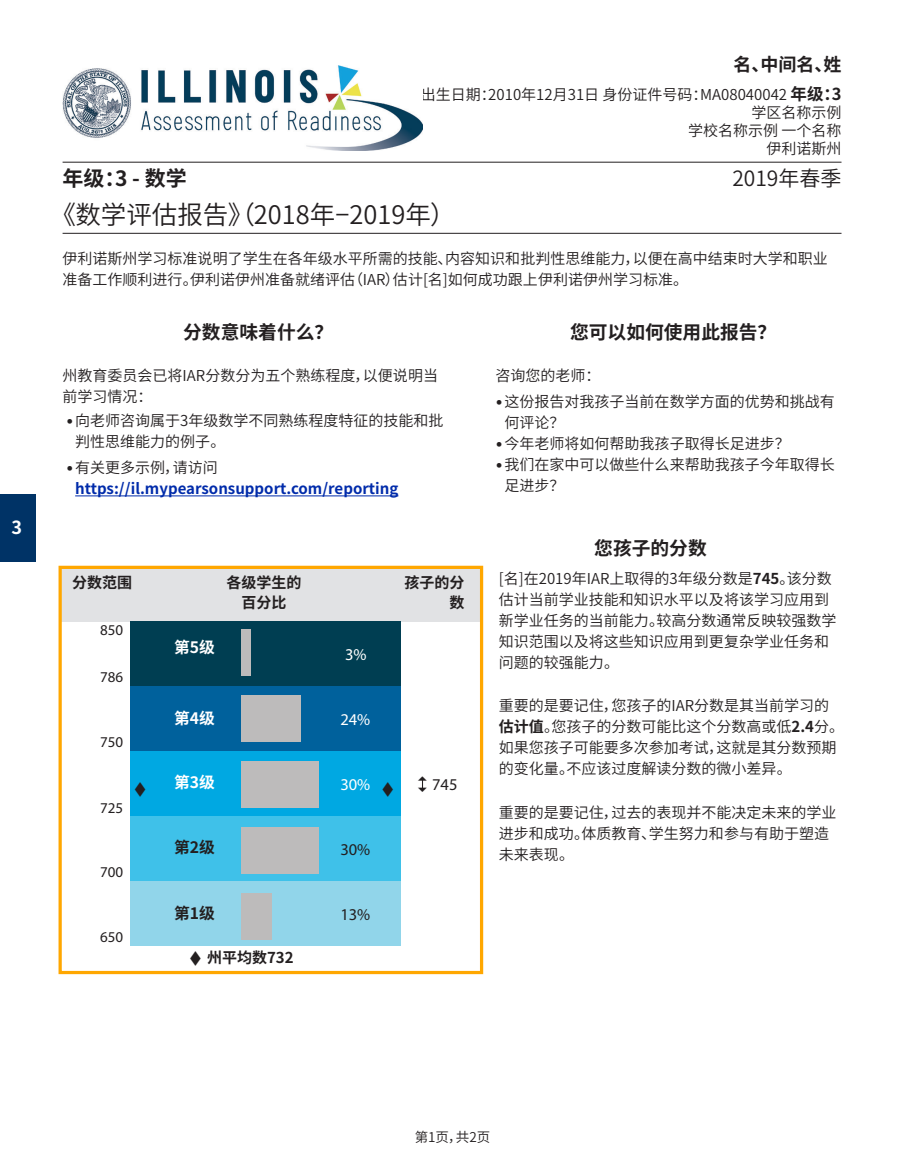
<style>
.page{position:relative;width:905px;height:1175px;background:#fff}
.page>*{position:absolute;margin:0;border:0;box-sizing:border-box;transform-origin:0 0}
.Heading_3_CO{font:25.5px "Source Han Sans CN";color:#231f20}
.Heading_2_CO{font:700 21px "Source Han Sans CN";color:#231f20}
.Heading_2_CO-2{font:21px "Source Han Sans CN";color:#231f20}
.Heading_4_CO{font:700 18.75px "Source Han Sans CN";color:#231f20}
.NOMBRE_APELLIDO_CO{font:700 18px "Source Han Sans CN";color:#231f20}
.t1{font:700 18px "Source Han Sans CN";color:#fff}
.t2{font:700 16.5px "Open Sans";letter-spacing:-.005em;color:#231f20}
.t3{font:700 16.5px "Open Sans";color:#fff}
.t4{font:700 15.75px "Source Han Sans CN";color:#fff}
.t5{font:700 15.75px "Source Han Sans CN";color:#231f20}
.Body_1_CO{font:15px/21px "Source Han Sans CN";color:#231f20}
.t6{font:700 15px/21px "Source Han Sans CN";color:#002baa}
.ID_CO{font:15px "Source Han Sans CN";color:#231f20}
.t7{font:700 15px/19.5px "Source Han Sans CN";color:#231f20;text-align:right}
.NOMBRE_DE_LA_ESCUELA{font:15px "Source Han Sans CN";color:#231f20}
.t8{font:700 15px "Helvetica";letter-spacing:-.005em;color:#231f20}
.Body_1_indent_CO{font:15px "Source Han Sans CN";color:#231f20}
.t9{font:13.5px "Source Han Sans CN";color:#231f20}
.s1{font-weight:700;font-size:16.5px}
.s2{font-family:"Calibri"}
.s3{font-family:"Calibri";font-weight:400;color:#231f20}
.s4{font-weight:400;color:#231f20}
.s5{font-weight:700}
</style>
<div class="page">
<div style="left:60px;top:567px;width:70px;height:54px;background:#e1e2e4"></div>
<div style="left:130px;top:567px;width:270px;height:54px;background:#e1e2e4"></div>
<div style="left:400px;top:567px;width:81px;height:54px;background:#e1e2e4"></div>
<div style="left:130px;top:621px;width:108px;height:16px;background:#003e52"></div>
<div style="left:238px;top:621px;width:162px;height:16px;background:#003e52"></div>
<div style="left:130px;top:637px;width:108px;height:49px;background:#003e52"></div>
<div style="left:238px;top:637px;width:162px;height:49px;background:#003e52"></div>
<div style="left:130px;top:686px;width:108px;height:65px;background:#00619c"></div>
<div style="left:238px;top:686px;width:162px;height:65px;background:#00619c"></div>
<div style="left:130px;top:751px;width:108px;height:65px;background:#00a8e2"></div>
<div style="left:238px;top:751px;width:162px;height:65px;background:#00a8e2"></div>
<div style="left:130px;top:816px;width:108px;height:64px;background:#3fc1e9"></div>
<div style="left:238px;top:816px;width:162px;height:64px;background:#3fc1e9"></div>
<div style="left:130px;top:880px;width:108px;height:65px;background:#91d5ea"></div>
<div style="left:238px;top:880px;width:162px;height:65px;background:#91d5ea"></div>
<div style="left:59px;top:566px;width:424px;height:408px;border:3px solid #ffa700"></div>
<div style="left:241px;top:893px;width:31px;height:46px;background:#bdbbbb"></div>
<div style="left:241px;top:827px;width:78px;height:46px;background:#bdbbbb"></div>
<div style="left:241px;top:761px;width:78px;height:46px;background:#bdbbbb"></div>
<div style="left:241px;top:695px;width:60px;height:46px;background:#bdbbbb"></div>
<div style="left:241px;top:629px;width:10px;height:46px;background:#bdbbbb"></div>
<hr style="left:63px;top:162px;width:778px;height:1px;background:#231f20">
<hr style="left:63px;top:233px;width:778px;height:1px;background:#231f20">
<img style="left:63px;top:65px;width:360px;height:85px">
<hr style="left:75px;top:495px;width:323px;height:1px;background:#002baa">
<div style="left:0;top:494px;width:36px;height:68px;background:#036"></div>
<svg style="left:422px;top:779px;width:2px;height:11px"></svg>
<p class="t1" style="left:12px;top:517px;width:12px">3</p>
<p class="NOMBRE_APELLIDO_CO" style="left:733px;top:55px;width:109px">名、中间名、姓</p>
<p class="ID_CO" style="left:421px;top:86px;width:422px">出生日期：2010年12月31日 身份证件号码：MA08040042 <span class="s1">年级：3</span></p>
<p class="NOMBRE_DE_LA_ESCUELA" style="left:751px;top:104px;width:91px">学区名称示例</p>
<p class="NOMBRE_DE_LA_ESCUELA" style="left:688px;top:122px;width:155px">学校名称示例 一个名称</p>
<p class="NOMBRE_DE_LA_ESCUELA" style="left:766px;top:140px;width:76px">伊利诺斯州</p>
<p class="Heading_2_CO" style="left:63px;top:166px;width:126px">年级：3 - 数学</p>
<p class="Heading_2_CO-2" style="left:732px;top:166px;width:111px">2019年春季</p>
<p class="Heading_3_CO" style="left:50px;top:200px;width:407px">《数学评估报告》（2018年−2019年）</p>
<p class="Body_1_CO" style="left:63px;top:249px;width:767px">伊利诺斯州学习标准说明了学生在各年级水平所需的技能、内容知识和批判性思维能力，以便在高中结束时大学和职业准备工作顺利进行。伊利诺伊州准备就绪评估（IAR）估计[名]如何成功跟上伊利诺伊州学习标准。</p>
<p class="Heading_4_CO" style="left:183px;top:322px;width:151px">分数意味着什么？</p>
<p class="Body_1_CO" style="left:63px;top:365px;width:377px">州教育委员会已将IAR分数分为五个熟练程度，以便说明当前学习情况：</p>
<p class="Heading_4_CO" style="left:570px;top:322px;width:208px">您可以如何使用此报告？</p>
<p class="Body_1_indent_CO" style="left:495px;top:367px;width:106px">咨询您的老师：</p>
<p class="Body_1_CO" style="left:504px;top:391px;width:331px;text-indent:-9px"><span class="s2">•</span>这份报告对我孩子当前在数学方面的优势和挑战有何评论？</p>
<p class="Body_1_CO" style="left:495px;top:433px;width:295px"><span class="s2">•</span>今年老师将如何帮助我孩子取得长足进步？</p>
<p class="Body_1_CO" style="left:504px;top:454px;width:331px;text-indent:-9px"><span class="s2">•</span>我们在家中可以做些什么来帮助我孩子今年取得长足进步？</p>
<p class="Body_1_CO" style="left:75px;top:410px;width:370px;text-indent:-9px"><span class="s2">•</span>向老师咨询属于3年级数学不同熟练程度特征的技能和批判性思维能力的例子。</p>
<p class="t6" style="left:75px;top:457px;width:325px;text-indent:-9px"><span class="s3">•</span><span class="s4">有关更多示例，请访问</span>https://il.mypearsonsupport.com/reporting</p>
<p class="t7" style="left:72px;top:573px;width:61px">分数范围</p>
<p class="t8" style="left:100px;top:621px;width:24px">850</p>
<p class="t8" style="left:100px;top:668px;width:24px">786</p>
<p class="t8" style="left:100px;top:732px;width:24px">750</p>
<p class="t8" style="left:100px;top:798px;width:24px">725</p>
<p class="t8" style="left:100px;top:862px;width:24px">700</p>
<p class="t8" style="left:100px;top:927px;width:24px">650</p>
<p class="t4" style="left:174px;top:638px;width:42px">第5级</p>
<p class="t7" style="left:226px;top:573px;width:76px;text-align:center">各级学生的百分比</p>
<p class="t4" style="left:174px;top:709px;width:42px">第4级</p>
<p class="t4" style="left:174px;top:773px;width:42px">第3级</p>
<p class="t5" style="left:174px;top:838px;width:42px">第2级</p>
<p class="t3" style="left:345px;top:644px;width:23px">3%</p>
<p class="t3" style="left:340px;top:709px;width:31px">24%</p>
<p class="t3" style="left:340px;top:774px;width:31px">30%</p>
<p class="t2" style="left:340px;top:839px;width:31px">30%</p>
<p class="t7" style="left:404px;top:573px;width:61px">孩子的分数</p>
<p class="t2" style="left:432px;top:774px;width:27px">745</p>
<p class="Heading_4_CO" style="left:594px;top:538px;width:114px">您孩子的分数</p>
<p class="Body_1_CO" style="left:499px;top:568px;width:339px">[名]在2019年IAR上取得的3年级分数是<span class="s5">745</span>。该分数估计当前学业技能和知识水平以及将该学习应用到新学业任务的当前能力。较高分数通常反映较强数学知识范围以及将这些知识应用到更复杂学业任务和问题的较强能力。</p>
<p class="Body_1_CO" style="left:499px;top:695px;width:347px">重要的是要记住，您孩子的IAR分数是其当前学习的<span class="s5">估计值</span>。您孩子的分数可能比这个分数高或低<span class="s5">2.4</span>分。如果您孩子可能要多次参加考试，这就是其分数预期的变化量。不应该过度解读分数的微小差异。</p>
<p class="Body_1_CO" style="left:499px;top:802px;width:339px">重要的是要记住，过去的表现并不能决定未来的学业进步和成功。体质教育、学生努力和参与有助于塑造未来表现。</p>
<p class="t5" style="left:174px;top:904px;width:42px">第1级</p>
<p class="t2" style="left:340px;top:903px;width:31px">13%</p>
<p class="t7" style="left:207px;top:948px;width:88px">州平均数732</p>
<p class="t9" style="left:414px;top:1129px;width:77px">第1页，共2页</p>
</div>
